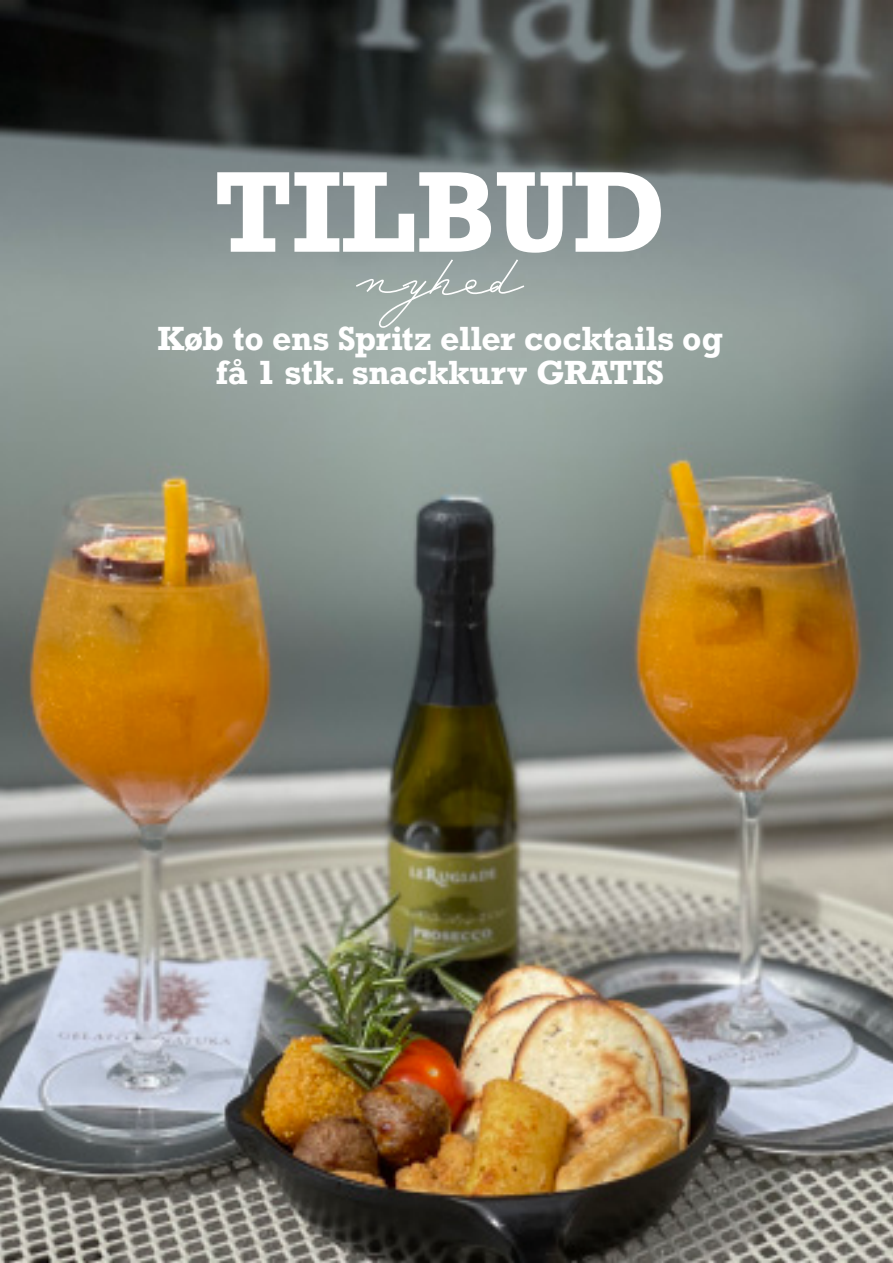
<style>
.page{position:relative;width:893px;height:1263px;background:#fff}
.page>*{position:absolute;margin:0;border:0;box-sizing:border-box;transform-origin:0 0}
.t1{font:700 108px "Rockwell";color:#fff}
.t2{font:63px "Mina";letter-spacing:-.11em;color:#fff}
.t3{font:700 31.5px/34.5px "Rockwell";color:#fff;text-align:center}
</style>
<div class="page">
<img style="left:0;top:0;width:893px;height:1263px">
<p class="t1" style="left:214px;top:143px;width:455px">TILBUD</p>
<p class="t2" style="left:356px;top:233px;width:169px">nyhed</p>
<p class="t3" style="left:157px;top:321px;width:567px">Køb to ens Spritz eller cocktails og få 1 stk. snackkurv GRATIS</p>
</div>
